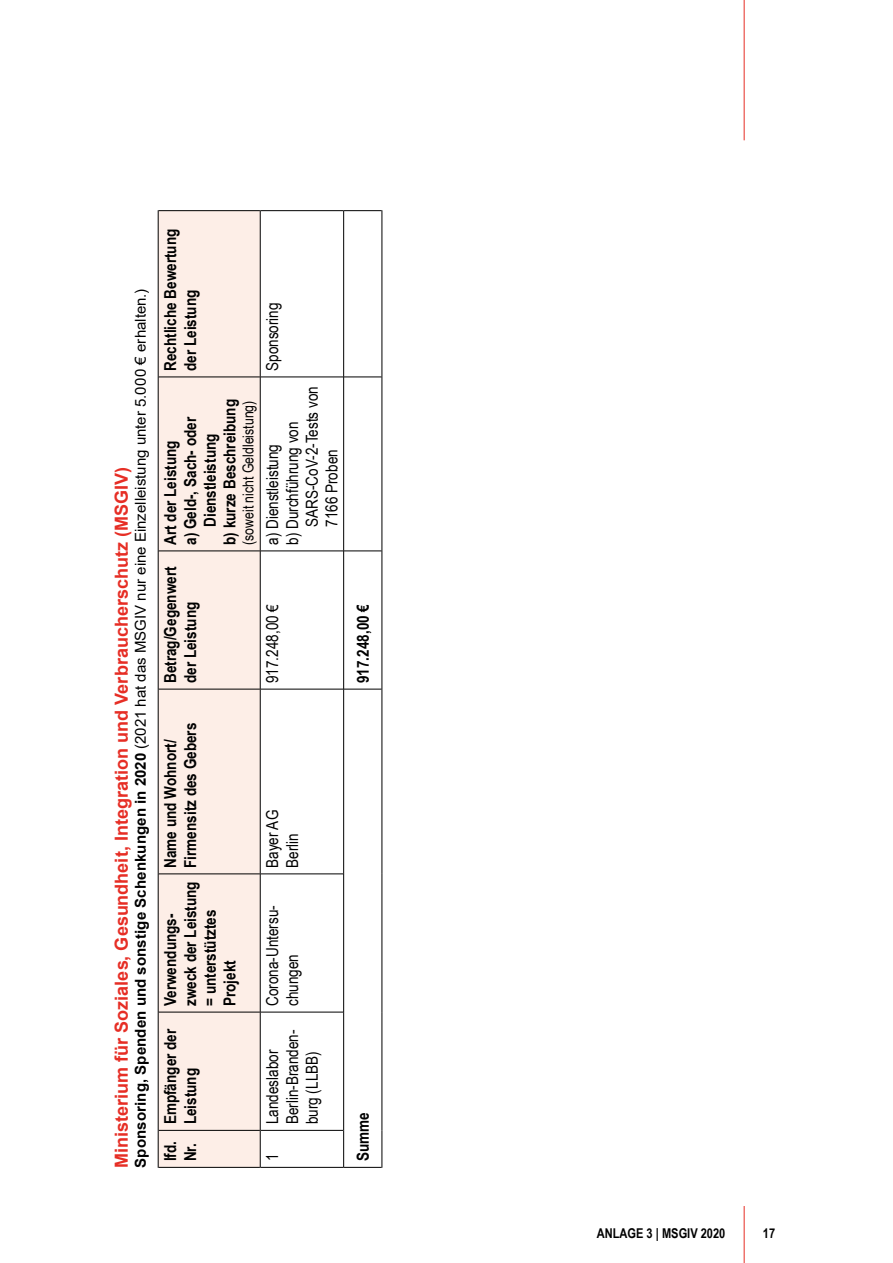
<style>
.page{position:relative;width:893px;height:1263px;background:#fff}
.page>*{position:absolute;margin:0;border:0;box-sizing:border-box;transform-origin:0 0}
.t1{font:700 18px "Arial";color:#e62e25}
.Kopf{font:700 16.5px/19.8px "Arial Narrow";color:#000}
.Zelle{font:16.5px/19.8px "Arial Narrow";color:#000}
.Fuß{font:700 16.5px "Arial Narrow";color:#000}
.Anlage_p{font:15px "Arial";color:#000}
.Kopf-2{font:15px "Arial Narrow";color:#000}
.t2{font:700 13.5px "Arial Narrow";color:#000}
.s1{font-weight:700}
</style>
<div class="page">
<hr style="left:744px;top:0;width:1px;height:140px;background:#e62e25">
<hr style="left:744px;top:1206px;width:1px;height:57px;background:#e62e25">
<div style="left:159px;top:211px;width:101px;height:956px;background:#fdeee7"></div>
<hr style="left:159px;top:873px;width:101px;height:1px;background:#000">
<hr style="left:159px;top:689px;width:101px;height:1px;background:#000">
<hr style="left:159px;top:550px;width:101px;height:1px;background:#000">
<hr style="left:159px;top:377px;width:101px;height:1px;background:#000">
<hr style="left:261px;top:1130px;width:82px;height:1px;background:#000">
<hr style="left:261px;top:1012px;width:82px;height:1px;background:#000">
<hr style="left:261px;top:873px;width:82px;height:1px;background:#000">
<hr style="left:261px;top:689px;width:82px;height:1px;background:#000">
<hr style="left:261px;top:550px;width:82px;height:1px;background:#000">
<hr style="left:261px;top:377px;width:82px;height:1px;background:#000">
<hr style="left:344px;top:689px;width:38px;height:1px;background:#000">
<hr style="left:344px;top:550px;width:38px;height:1px;background:#000">
<hr style="left:344px;top:377px;width:38px;height:1px;background:#000">
<hr style="left:159px;top:1130px;width:101px;height:1px;background:#000">
<hr style="left:159px;top:1012px;width:101px;height:1px;background:#000">
<hr style="left:158px;top:1130px;width:1px;height:38px;background:#000">
<hr style="left:159px;top:1167px;width:101px;height:1px;background:#000">
<hr style="left:158px;top:1012px;width:1px;height:118px;background:#000">
<hr style="left:158px;top:874px;width:1px;height:138px;background:#000">
<hr style="left:158px;top:689px;width:1px;height:185px;background:#000">
<hr style="left:158px;top:551px;width:1px;height:138px;background:#000">
<hr style="left:158px;top:377px;width:1px;height:174px;background:#000">
<hr style="left:158px;top:210px;width:1px;height:167px;background:#000">
<hr style="left:159px;top:210px;width:101px;height:1px;background:#000">
<hr style="left:260px;top:1130px;width:1px;height:38px;background:#000">
<hr style="left:260px;top:1012px;width:1px;height:118px;background:#000">
<hr style="left:260px;top:874px;width:1px;height:138px;background:#000">
<hr style="left:260px;top:689px;width:1px;height:185px;background:#000">
<hr style="left:260px;top:551px;width:1px;height:138px;background:#000">
<hr style="left:260px;top:377px;width:1px;height:174px;background:#000">
<hr style="left:260px;top:210px;width:1px;height:167px;background:#000">
<hr style="left:261px;top:1167px;width:82px;height:1px;background:#000">
<hr style="left:261px;top:210px;width:82px;height:1px;background:#000">
<hr style="left:343px;top:1130px;width:1px;height:38px;background:#000">
<hr style="left:344px;top:1167px;width:38px;height:1px;background:#000">
<hr style="left:343px;top:1012px;width:1px;height:118px;background:#000">
<hr style="left:343px;top:874px;width:1px;height:138px;background:#000">
<hr style="left:343px;top:689px;width:1px;height:185px;background:#000">
<hr style="left:343px;top:551px;width:1px;height:138px;background:#000">
<hr style="left:343px;top:377px;width:1px;height:174px;background:#000">
<hr style="left:343px;top:210px;width:1px;height:167px;background:#000">
<hr style="left:344px;top:210px;width:38px;height:1px;background:#000">
<hr style="left:382px;top:1130px;width:1px;height:38px;background:#000">
<hr style="left:382px;top:1012px;width:1px;height:118px;background:#000">
<hr style="left:382px;top:874px;width:1px;height:138px;background:#000">
<hr style="left:382px;top:689px;width:1px;height:185px;background:#000">
<hr style="left:382px;top:551px;width:1px;height:138px;background:#000">
<hr style="left:382px;top:377px;width:1px;height:174px;background:#000">
<hr style="left:382px;top:210px;width:1px;height:167px;background:#000">
<p class="Anlage_p" style="left:130px;top:1168px;width:880px;rotate:-90deg"><span class="s1">Sponsoring, Spenden und sonstige Schenkungen in 2020</span> (2021 hat das MSGIV nur eine Einzelleistung unter 5.000 € erhalten.)</p>
<h3 class="t1" style="left:109px;top:1168px;width:703px;rotate:-90deg">Ministerium für Soziales, Gesundheit, Integration und Verbraucherschutz (MSGIV)</h3>
<p class="Kopf" style="left:160px;top:371px;width:144px;rotate:-90deg">Rechtliche Bewertung der Leistung</p>
<p class="Kopf" style="left:219px;top:545px;width:147px;rotate:-90deg">b) kurze Beschreibung</p>
<p class="Kopf-2" style="left:237px;top:545px;width:146px;rotate:-90deg">(soweit nicht Geldleistung)</p>
<p class="Kopf" style="left:179px;top:545px;width:130px;text-align:center;rotate:-90deg">a) Geld-, Sach- oder<br>Dienstleistung</p>
<p class="Kopf" style="left:160px;top:545px;width:106px;rotate:-90deg">Art der Leistung</p>
<p class="Kopf" style="left:160px;top:683px;width:118px;rotate:-90deg">Betrag/Gegenwert der Leistung</p>
<p class="Zelle" style="left:262px;top:371px;width:70px;rotate:-90deg">Sponsoring</p>
<p class="Zelle" style="left:282px;top:527px;width:142px;text-indent:-18px;rotate:-90deg">b) Durchführung von<br>SARS-CoV-2-Tests von<br>7166 Proben</p>
<p class="Zelle" style="left:262px;top:545px;width:102px;rotate:-90deg">a) Dienstleistung</p>
<p class="Zelle" style="left:262px;top:683px;width:81px;rotate:-90deg">917.248,00 €</p>
<p class="Kopf" style="left:160px;top:868px;width:147px;rotate:-90deg">Name und Wohnort/<br>Firmensitz des Gebers</p>
<p class="Kopf" style="left:160px;top:1006px;width:126px;rotate:-90deg">Verwendungs&shy;zweck der Leistung = unterstütztes<br>Projekt</p>
<p class="Kopf" style="left:160px;top:1124px;width:97px;rotate:-90deg">Empfänger der<br>Leistung</p>
<p class="Kopf" style="left:160px;top:1161px;width:22px;rotate:-90deg">lfd.<br>Nr.</p>
<p class="Zelle" style="left:262px;top:868px;width:59px;rotate:-90deg">Bayer AG<br>Berlin</p>
<p class="Zelle" style="left:262px;top:1006px;width:102px;rotate:-90deg">Corona-Untersu&shy;chungen</p>
<p class="Zelle" style="left:262px;top:1124px;width:96px;rotate:-90deg">Landeslabor<br>Berlin-Branden&shy;burg (LLBB)</p>
<p class="Zelle" style="left:262px;top:1161px;width:9px;rotate:-90deg">1</p>
<p class="Fuß" style="left:350px;top:683px;width:81px;rotate:-90deg">917.248,00 €</p>
<p class="Fuß" style="left:350px;top:1161px;width:50px;rotate:-90deg">Summe</p>
<p class="t2" style="left:597px;top:1223px;width:130px">ANLAGE 3 | MSGIV 2020</p>
<p class="t2" style="left:763px;top:1223px;width:14px">17</p>
</div>
